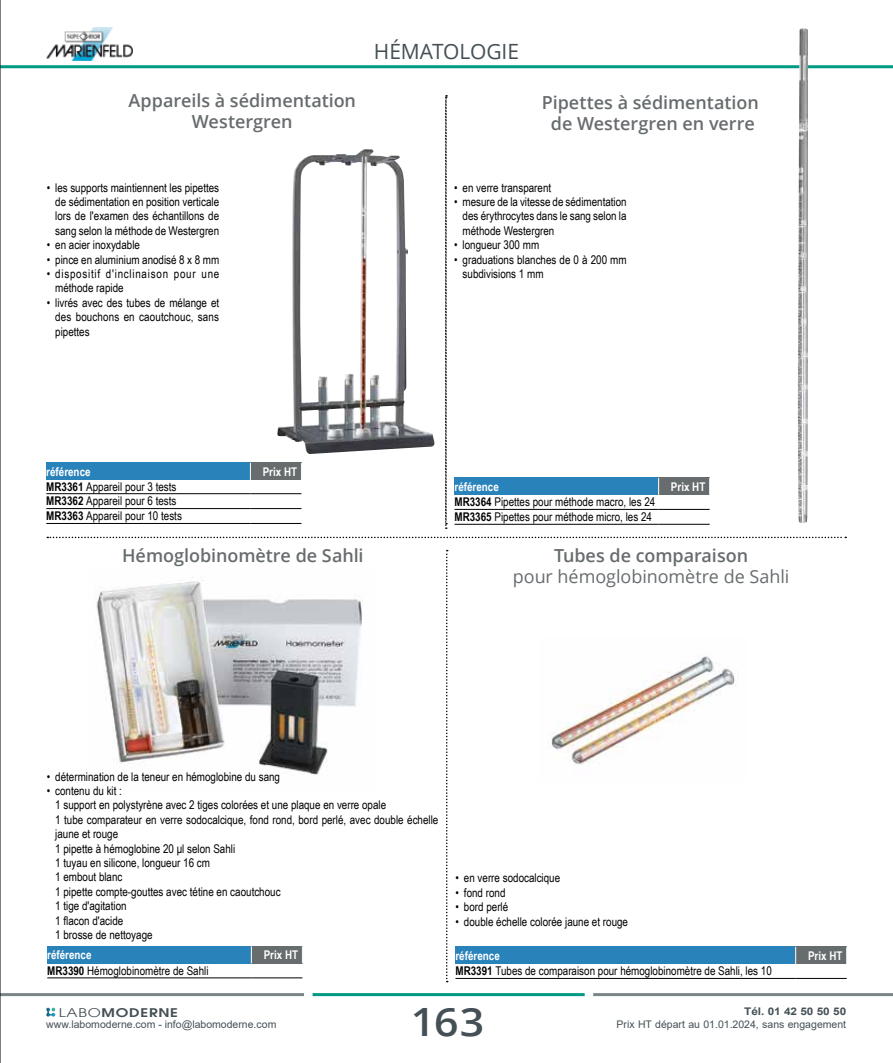
<style>
.page{position:relative;width:893px;height:1063px;background:#fff}
.page>*{position:absolute;margin:0;border:0;box-sizing:border-box;transform-origin:0 0}
.t1{font:600 39px "Open Sans";color:#445055;scale:1.1 1}
.t2{font:21px "Open Sans";letter-spacing:-.005em;color:#445055}
.t3{font:600 18px/21px "Open Sans";letter-spacing:-.005em;color:#676c6e;text-align:center}
.t4{font:18px "Open Sans";letter-spacing:-.005em;color:#676c6e}
.t5{font:12px/14.4px "Arial Narrow";color:#000}
.t6{font:700 12px "Arial Narrow";color:#fff}
.t7{font:12px/14.4px "Arial Narrow";letter-spacing:.06em;color:#000}
.t8{font:600 12px "Avant Garde";letter-spacing:.05em;color:#445055;scale:1.25 1}
.t9{font:10.5px "Arial";color:#445055}
.t10{font:700 10.5px "Arial";color:#445055;scale:1.12 1}
.s1{font-weight:700}
.s2{font-weight:400}
</style>
<div class="page">
<hr style="left:0;top:65px;width:893px;height:3px;background:#009982">
<hr style="left:0;top:993px;width:304px;height:3px;background:#7b8486">
<svg style="left:46px;top:1008px;width:9px;height:9px"></svg>
<hr style="left:313px;top:993px;width:272px;height:3px;background:#009982">
<hr style="left:593px;top:993px;width:300px;height:3px;background:#7b8486">
<hr style="left:0;top:0;width:1px;height:1063px;background:#000">
<svg style="left:47px;top:537px;width:799px;height:1px"></svg>
<img style="left:47px;top:28px;width:85px;height:32px">
<img style="left:96px;top:580px;width:266px;height:195px">
<div style="left:47px;top:946px;width:204px;height:17px;background:#2a82ba"></div>
<div style="left:251px;top:946px;width:51px;height:17px;background:#676c6e"></div>
<hr style="left:251px;top:978px;width:51px;height:1px;background:#000">
<svg style="left:302px;top:946px;width:1px;height:17px"></svg>
<hr style="left:47px;top:978px;width:204px;height:1px;background:#000">
<svg style="left:251px;top:946px;width:1px;height:17px"></svg>
<img style="left:548px;top:656px;width:190px;height:110px">
<div style="left:455px;top:947px;width:341px;height:17px;background:#2a82ba"></div>
<div style="left:796px;top:947px;width:51px;height:17px;background:#676c6e"></div>
<hr style="left:796px;top:978px;width:51px;height:1px;background:#000">
<svg style="left:846px;top:947px;width:1px;height:17px"></svg>
<hr style="left:455px;top:978px;width:341px;height:1px;background:#000">
<svg style="left:795px;top:947px;width:1px;height:17px"></svg>
<svg style="left:446px;top:550px;width:2px;height:432px"></svg>
<svg style="left:445px;top:95px;width:2px;height:434px"></svg>
<img style="left:277px;top:149px;width:157px;height:305px">
<img style="left:798px;top:28px;width:10px;height:495px">
<div style="left:46px;top:463px;width:204px;height:17px;background:#2a82ba"></div>
<div style="left:250px;top:463px;width:51px;height:17px;background:#676c6e"></div>
<hr style="left:250px;top:493px;width:51px;height:1px;background:#000">
<hr style="left:250px;top:508px;width:51px;height:1px;background:#000">
<hr style="left:250px;top:523px;width:51px;height:1px;background:#000">
<hr style="left:46px;top:493px;width:204px;height:1px;background:#000">
<hr style="left:46px;top:508px;width:204px;height:1px;background:#000">
<hr style="left:46px;top:523px;width:204px;height:1px;background:#000">
<svg style="left:250px;top:463px;width:1px;height:17px"></svg>
<div style="left:454px;top:478px;width:205px;height:17px;background:#2a82ba"></div>
<div style="left:659px;top:478px;width:51px;height:17px;background:#676c6e"></div>
<hr style="left:659px;top:509px;width:51px;height:1px;background:#000">
<hr style="left:659px;top:524px;width:51px;height:1px;background:#000">
<svg style="left:709px;top:478px;width:1px;height:17px"></svg>
<hr style="left:454px;top:509px;width:205px;height:1px;background:#000">
<hr style="left:454px;top:524px;width:205px;height:1px;background:#000">
<svg style="left:658px;top:478px;width:1px;height:17px"></svg>
<h3 class="t3" style="left:129px;top:90px;width:229px">Appareils à sédimentation<br>Westergren</h3>
<p class="t5" style="left:55px;top:180px;width:165px;text-align:justify;text-indent:-8px">• les supports maintiennent les pipettes de sédimentation en position verticale lors de l'examen des échantillons de sang selon la méthode de Westergren</p>
<p class="t5" style="left:47px;top:237px;width:95px">• en acier inoxydable</p>
<p class="t5" style="left:47px;top:252px;width:174px">• pince en aluminium anodisé 8 x 8 mm</p>
<p class="t7" style="left:55px;top:266px;width:166px;text-indent:-8px">• dispositif d'inclinaison pour une méthode rapide</p>
<p class="t5" style="left:55px;top:295px;width:165px;text-align:justify;text-indent:-8px">• livrés avec des tubes de mélange et des bouchons en caoutchouc, sans pipettes</p>
<h2 class="t2" style="left:374px;top:37px;width:147px">HÉMATOLOGIE</h2>
<h3 class="t3" style="left:542px;top:91px;width:218px">Pipettes à sédimentation de Westergren en verre</h3>
<p class="t5" style="left:454px;top:180px;width:99px">• en verre transparent</p>
<p class="t5" style="left:463px;top:194px;width:166px;text-align:justify;text-indent:-8px">• mesure de la vitesse de sédimentation des érythrocytes dans le sang selon la méthode Westergren</p>
<p class="t5" style="left:454px;top:237px;width:87px">• longueur 300 mm</p>
<p class="t5" style="left:463px;top:252px;width:165px;text-indent:-8px">• graduations blanches de 0 à 200 mm subdivisions 1 mm</p>
<p class="t6" style="left:46px;top:462px;width:46px">référence</p>
<p class="t6" style="left:263px;top:462px;width:36px">Prix HT</p>
<p class="t5" style="left:46px;top:479px;width:137px"><span class="s1">MR3361</span> Appareil pour 3 tests<br><span class="s1">MR3362</span> Appareil pour 6 tests<br><span class="s1">MR3363</span> Appareil pour 10 tests</p>
<p class="t6" style="left:454px;top:477px;width:46px">référence</p>
<p class="t6" style="left:671px;top:477px;width:36px">Prix HT</p>
<p class="t5" style="left:454px;top:494px;width:202px;line-height:14.9px"><span class="s1">MR3364</span> Pipettes pour méthode macro, les 24<br><span class="s1">MR3365</span> Pipettes pour méthode micro, les 24</p>
<h3 class="t3" style="left:122px;top:545px;width:243px">Hémoglobinomètre de Sahli</h3>
<h3 class="t3" style="left:554px;top:545px;width:195px">Tubes de comparaison</h3>
<h3 class="t4" style="left:513px;top:564px;width:278px">pour hémoglobinomètre de Sahli</h3>
<p class="t5" style="left:47px;top:769px;width:235px">• détermination de la teneur en hémoglobine du sang</p>
<p class="t5" style="left:55px;top:783px;width:385px;text-indent:-8px">• contenu du kit :<br>1 support en polystyrène avec 2 tiges colorées et une plaque en verre opale<br>1 tube comparateur en verre sodocalcique, fond rond, bord perlé, avec double échelle jaune et rouge<br>1 pipette à hémoglobine 20 μl selon Sahli<br>1 tuyau en silicone, longueur 16 cm<br>1 embout blanc<br>1 pipette compte-gouttes avec tétine en caoutchouc<br>1 tige d'agitation<br>1 flacon d'acide<br>1 brosse de nettoyage</p>
<p class="t6" style="left:47px;top:946px;width:46px">référence</p>
<p class="t6" style="left:264px;top:946px;width:36px">Prix HT</p>
<p class="t5" style="left:47px;top:963px;width:163px"><span class="s1">MR3390</span> Hémoglobinomètre de Sahli</p>
<p class="t5" style="left:455px;top:870px;width:106px">• en verre sodocalcique</p>
<p class="t5" style="left:455px;top:885px;width:52px">• fond rond</p>
<p class="t5" style="left:455px;top:899px;width:54px">• bord perlé</p>
<p class="t5" style="left:455px;top:914px;width:174px">• double échelle colorée jaune et rouge</p>
<p class="t6" style="left:455px;top:946px;width:46px">référence</p>
<p class="t6" style="left:808px;top:946px;width:36px">Prix HT</p>
<p class="t5" style="left:455px;top:963px;width:318px"><span class="s1">MR3391</span> Tubes de comparaison pour hémoglobinomètre de Sahli, les 10</p>
<h1 class="t1" style="left:411px;top:995px;width:68px">163</h1>
<p class="t10" style="left:744px;top:1004px;width:93px">Tél. 01 42 50 50 50</p>
<p class="t8" style="left:59px;top:1004px;width:97px"><span class="s2">LABO</span>MODERNE</p>
<p class="t9" style="left:46px;top:1017px;width:232px">www.labomoderne.com - info@labomoderne.com</p>
<p class="t9" style="left:617px;top:1017px;width:231px">Prix HT départ au 01.01.2024, sans engagement</p>
</div>
